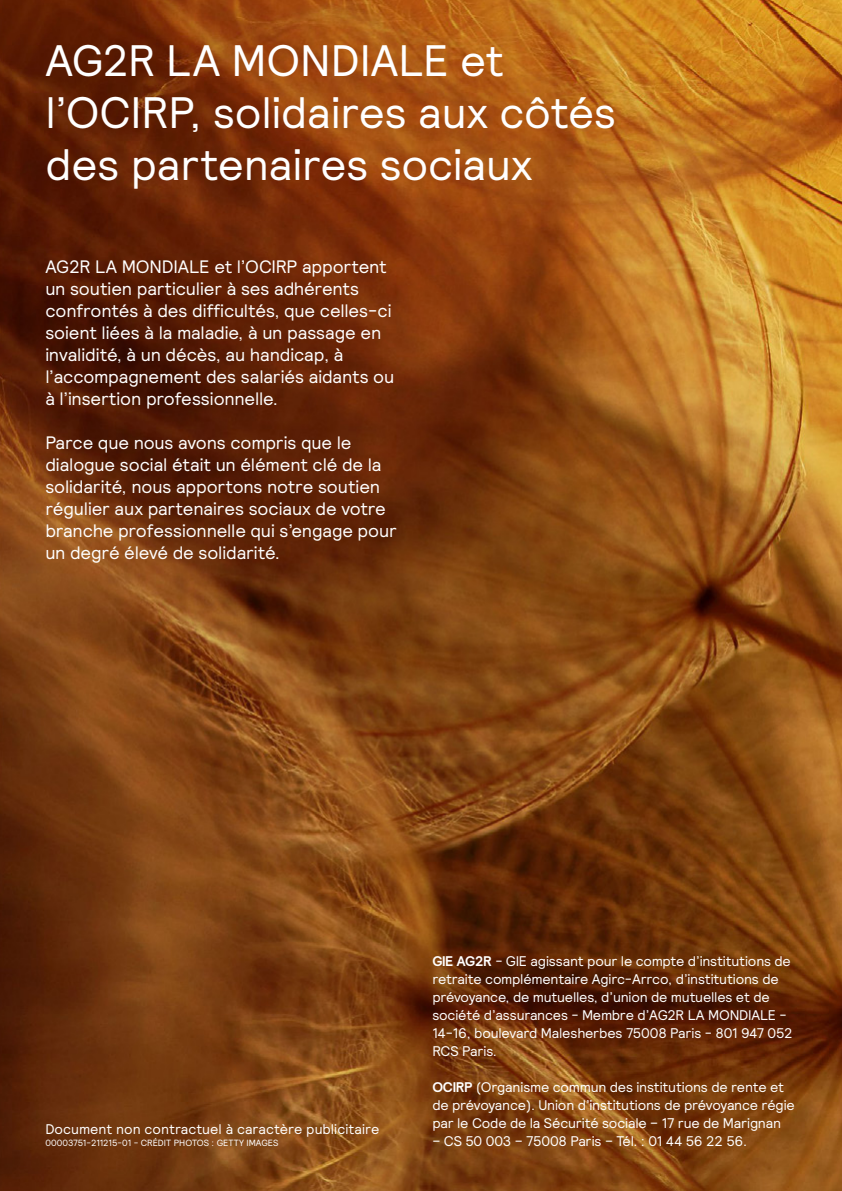
<style>
.page{position:relative;width:842px;height:1191px;background:#fff}
.page>*{position:absolute;margin:0;border:0;box-sizing:border-box;transform-origin:0 0}
.Titles___Highlights{font:44px/52px "Relative";color:#fff}
.Txt_courant_bold{font:18px/22px "Relative";letter-spacing:-.005em;color:#fff}
.Txt_courant__brun__b{font:18px/22px "Relative";letter-spacing:-.01em;color:#fff}
._8_10_Caption{font:14px/18px "Relative";letter-spacing:-.015em;color:#fff}
._8_10_Caption-2{font:9px "Relative";color:#fff}
.s1{font-weight:700}
</style>
<div class="page">
<img style="left:0;top:0;width:842px;height:1191px">
<p class="Titles___Highlights" style="left:45px;top:33px;width:572px">AG2R LA MONDIALE et l’OCIRP, solidaires aux côtés des partenaires sociaux</p>
<p class="Txt_courant_bold" style="left:45px;top:255px;width:351px">AG2R LA MONDIALE et l’OCIRP apportent un soutien particulier à ses adhérents confrontés à des difficultés, que celles-ci soient liées à la maladie, à un passage en invalidité, à un décès, au handicap, à l’accompagnement des salariés aidants ou à l’insertion professionnelle.</p>
<p class="Txt_courant__brun__b" style="left:45px;top:431px;width:353px">Parce que nous avons compris que le dialogue social était un élément clé de la solidarité, nous apportons notre soutien régulier aux partenaires sociaux de votre branche professionnelle qui s’engage pour un degré élevé de solidarité.</p>
<p class="_8_10_Caption" style="left:45px;top:1119px;width:336px">Document non contractuel à caractère publicitaire</p>
<p class="_8_10_Caption-2" style="left:45px;top:1136px;width:235px">00003751-211215-01 - CRÉDIT PHOTOS : GETTY IMAGES</p>
<p class="_8_10_Caption" style="left:432px;top:951px;width:362px"><span class="s1">GIE AG2R</span> - GIE agissant pour le compte d’institutions de retraite complémentaire Agirc-Arrco, d’institutions de prévoyance, de mutuelles, d’union de mutuelles et de société d’assurances - Membre d’AG2R LA MONDIALE - 14-16, boulevard Malesherbes 75008 Paris - 801 947 052<br>RCS Paris.</p>
<p class="_8_10_Caption" style="left:432px;top:1077px;width:364px"><span class="s1">OCIRP</span> (Organisme commun des institutions de rente et de prévoyance). Union d’institutions de prévoyance régie par le Code de la Sécurité sociale – 17 rue de Marignan</p>
<p class="_8_10_Caption" style="left:432px;top:1131px;width:316px">– CS 50 003 – 75008 Paris – Tél. : 01 44 56 22 56.</p>
</div>
